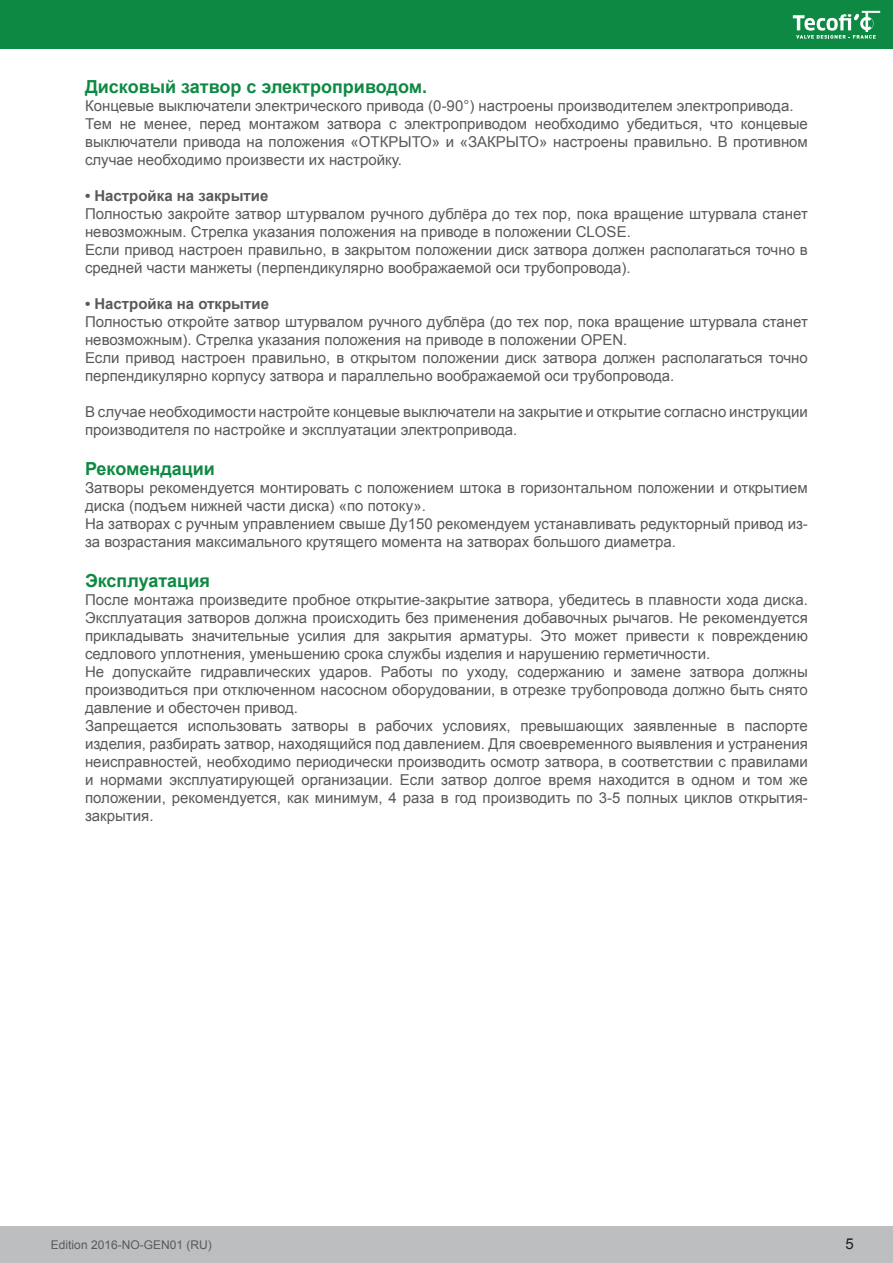
<style>
.page{position:relative;width:893px;height:1263px;background:#fff}
.page>*{position:absolute;margin:0;border:0;box-sizing:border-box;transform-origin:0 0}
.t1{font:700 18px "Arial";color:#0e8943}
.t2{font:15px/18px "Arial";color:#58595b}
.t3{font:700 15px "Arial";color:#58595b}
.t4{font:15px "Arial";color:#231f20}
.t5{font:12px "Arial";color:#58595b}
</style>
<div class="page">
<div style="left:0;top:1227px;width:893px;height:36px;background:#bcbec0"></div>
<div style="left:0;top:0;width:893px;height:48px;background:#0e8943"></div>
<svg style="left:792px;top:10px;width:89px;height:29px"></svg>
<p class="t1" style="left:85px;top:75px;width:344px">Дисковый затвор с электроприводом.</p>
<p class="t2" style="left:85px;top:97px;width:724px">Концевые выключатели электрического привода (0-90°) настроены производителем электропривода.<br>Тем не менее, перед монтажом затвора с электроприводом необходимо убедиться, что концевые выключатели привода на положения «ОТКРЫТО» и «ЗАКРЫТО» настроены правильно. В противном случае необходимо произвести их настройку.</p>
<p class="t3" style="left:85px;top:186px;width:185px">• Настройка на закрытие</p>
<p class="t2" style="left:85px;top:205px;width:724px">Полностью закройте затвор штурвалом ручного дублёра до тех пор, пока вращение штурвала станет невозможным. Стрелка указания положения на приводе в положении CLOSE.<br>Если привод настроен правильно, в закрытом положении диск затвора должен располагаться точно в средней части манжеты (перпендикулярно воображаемой оси трубопровода).</p>
<p class="t3" style="left:85px;top:294px;width:185px">• Настройка на открытие</p>
<p class="t2" style="left:85px;top:313px;width:724px">Полностью откройте затвор штурвалом ручного дублёра (до тех пор, пока вращение штурвала станет невозможным). Стрелка указания положения на приводе в положении OPEN.<br>Если привод настроен правильно, в открытом положении диск затвора должен располагаться точно перпендикулярно корпусу затвора и параллельно воображаемой оси трубопровода.</p>
<p class="t2" style="left:85px;top:403px;width:724px">В случае необходимости настройте концевые выключатели на закрытие и открытие согласно инструкции производителя по настройке и эксплуатации электропривода.</p>
<p class="t1" style="left:85px;top:457px;width:131px">Рекомендации</p>
<p class="t2" style="left:85px;top:479px;width:724px">Затворы рекомендуется монтировать с положением штока в горизонтальном положении и открытием диска (подъем нижней части диска) «по потоку».<br>На затворах с ручным управлением свыше Ду150 рекомендуем устанавливать редукторный привод из&shy;за возрастания максимального крутящего момента на затворах большого диаметра.</p>
<p class="t1" style="left:85px;top:568px;width:126px">Эксплуатация</p>
<p class="t2" style="left:85px;top:590px;width:724px">После монтажа произведите пробное открытие-закрытие затвора, убедитесь в плавности хода диска.<br>Эксплуатация затворов должна происходить без применения добавочных рычагов. Не рекомендуется прикладывать значительные усилия для закрытия арматуры. Это может привести к повреждению седлового уплотнения, уменьшению срока службы изделия и нарушению герметичности.<br>Не допускайте гидравлических ударов. Работы по уходу, содержанию и замене затвора должны производиться при отключенном насосном оборудовании, в отрезке трубопровода должно быть снято давление и обесточен привод.<br>Запрещается использовать затворы в рабочих условиях, превышающих заявленные в паспорте изделия, разбирать затвор, находящийся под давлением. Для своевременного выявления и устранения неисправностей, необходимо периодически производить осмотр затвора, в соответствии с правилами и нормами эксплуатирующей организации. Если затвор долгое время находится в одном и том же положении, рекомендуется, как минимум, 4 раза в год производить по 3-5 полных циклов открытия&shy;закрытия.</p>
<p class="t5" style="left:51px;top:1240px;width:162px">Edition 2016-NO-GEN01 (RU)</p>
<p class="t4" style="left:845px;top:1234px;width:10px">5</p>
</div>
